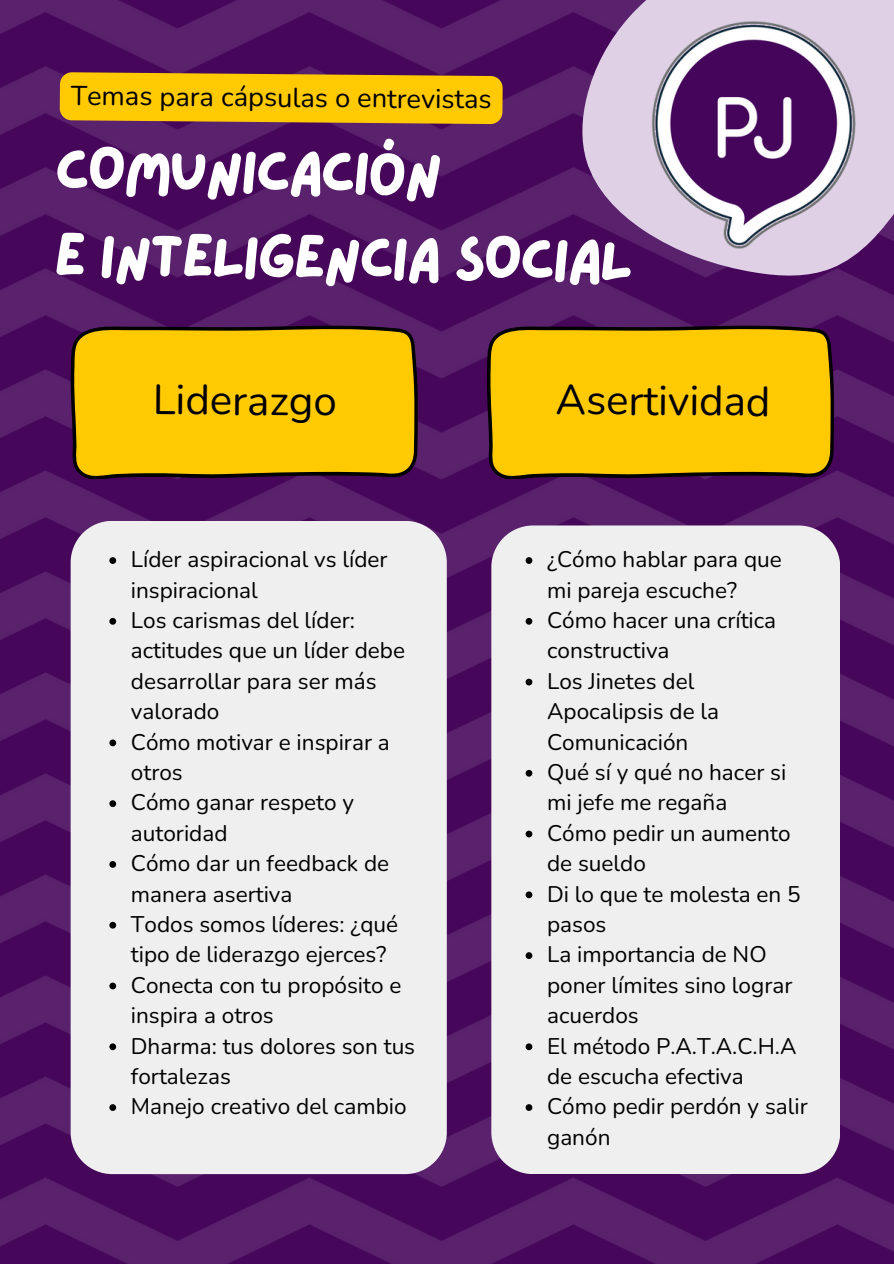
<style>
.page{position:relative;width:894px;height:1264px;background:#fff}
.page>*{position:absolute;margin:0;border:0;box-sizing:border-box;transform-origin:0 0}
.t1{font:61.5px/84.9px "Lazydog";color:#fff}
.t2{font:41.85px "Nunito";color:#000}
.t3{font:27.3px "Nunito";color:#000}
.t4{font:22.5px/30.3px "Nunito";color:#000}
</style>
<div class="page">
<img style="left:0;top:0;width:893px;height:1263px">
<svg style="left:580px;top:0;width:313px;height:278px;fill:#dfd0e6"></svg>
<svg style="left:60px;top:72px;width:442px;height:52px"></svg>
<div style="left:491px;top:525px;width:349px;height:648px;background:#efefef"></div>
<div style="left:71px;top:521px;width:375px;height:653px;background:#efefef"></div>
<svg style="left:109px;top:557px;width:7px;height:7px"></svg>
<svg style="left:109px;top:618px;width:7px;height:6px"></svg>
<svg style="left:109px;top:739px;width:7px;height:7px"></svg>
<svg style="left:109px;top:800px;width:7px;height:7px"></svg>
<svg style="left:109px;top:861px;width:7px;height:6px"></svg>
<svg style="left:109px;top:921px;width:7px;height:7px"></svg>
<svg style="left:109px;top:982px;width:7px;height:7px"></svg>
<svg style="left:109px;top:1043px;width:7px;height:7px"></svg>
<svg style="left:109px;top:1104px;width:7px;height:6px"></svg>
<svg style="left:525px;top:557px;width:7px;height:7px"></svg>
<svg style="left:525px;top:618px;width:7px;height:6px"></svg>
<svg style="left:525px;top:678px;width:7px;height:7px"></svg>
<svg style="left:525px;top:770px;width:7px;height:6px"></svg>
<svg style="left:525px;top:830px;width:7px;height:7px"></svg>
<svg style="left:525px;top:891px;width:7px;height:7px"></svg>
<svg style="left:525px;top:952px;width:7px;height:7px"></svg>
<svg style="left:525px;top:1043px;width:7px;height:7px"></svg>
<svg style="left:525px;top:1104px;width:7px;height:6px"></svg>
<svg style="left:70px;top:324px;width:348px;height:155px;fill:#ffca01"></svg>
<svg style="left:486px;top:324px;width:348px;height:155px;fill:#ffca01"></svg>
<img style="left:640px;top:16px;width:224px;height:242px">
<p class="t3" style="left:71px;top:75px;width:422px;rotate:1deg">Temas para cápsulas o entrevistas</p>
<p class="t1" style="left:55px;top:128px;width:582px;rotate:1deg">COMUNICACIÓN<br>E INTELIGENCIA SOCIAL</p>
<p class="t2" style="left:153px;top:371px;width:185px;rotate:1deg">Liderazgo</p>
<p class="t2" style="left:556px;top:371px;width:216px;rotate:1deg">Asertividad</p>
<p class="t4" style="left:131px;top:544px;width:258px">Líder aspiracional vs líder inspiracional</p>
<h3 class="t4" style="left:131px;top:605px;width:276px">Los carismas del líder: actitudes que un líder debe desarrollar para ser más valorado</h3>
<h1 class="t4" style="left:131px;top:727px;width:260px">Cómo motivar e inspirar a otros</h1>
<p class="t4" style="left:131px;top:787px;width:225px">Cómo ganar respeto y autoridad</p>
<h2 class="t4" style="left:131px;top:848px;width:260px">Cómo dar un feedback de manera asertiva</h2>
<p class="t4" style="left:131px;top:909px;width:269px">Todos somos líderes: ¿qué tipo de liderazgo ejerces?</p>
<h2 class="t4" style="left:131px;top:970px;width:272px">Conecta con tu propósito e inspira a otros</h2>
<p class="t4" style="left:131px;top:1030px;width:286px">Dharma: tus dolores son tus fortalezas</p>
<p class="t4" style="left:131px;top:1091px;width:277px">Manejo creativo del cambio</p>
<p class="t4" style="left:547px;top:544px;width:236px">¿Cómo hablar para que mi pareja escuche?</p>
<p class="t4" style="left:547px;top:605px;width:230px">Cómo hacer una crítica constructiva</p>
<p class="t4" style="left:547px;top:666px;width:173px">Los Jinetes del<br>Apocalipsis de la<br>Comunicación</p>
<p class="t4" style="left:547px;top:757px;width:241px">Qué sí y qué no hacer si mi jefe me regaña</p>
<p class="t4" style="left:547px;top:818px;width:245px">Cómo pedir un aumento de sueldo</p>
<p class="t4" style="left:547px;top:879px;width:255px">Di lo que te molesta en 5 pasos</p>
<p class="t4" style="left:547px;top:939px;width:247px">La importancia de NO poner límites sino lograr acuerdos</p>
<p class="t4" style="left:547px;top:1030px;width:251px">El método P.A.T.A.C.H.A de escucha efectiva</p>
<p class="t4" style="left:547px;top:1091px;width:262px">Cómo pedir perdón y salir ganón</p>
</div>
